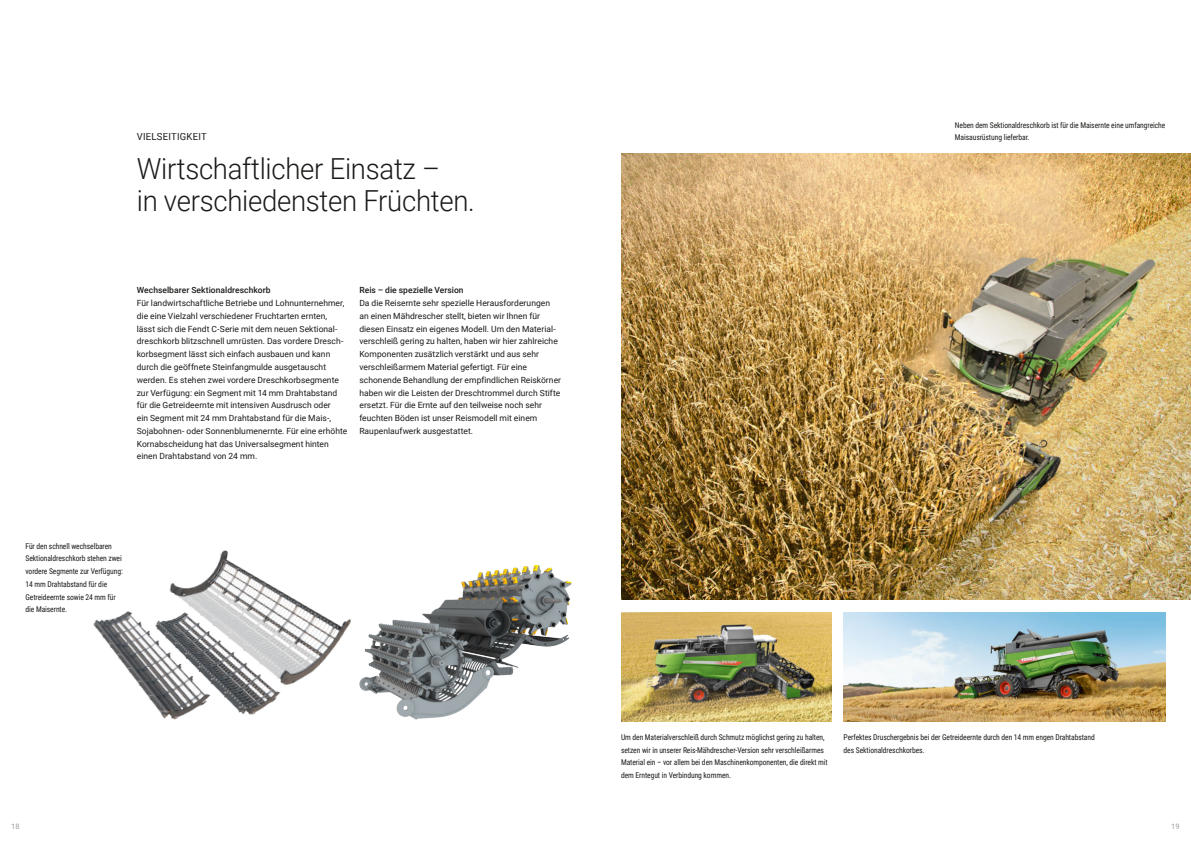
<style>
.page{position:relative;width:1191px;height:842px;background:#fff}
.page>*{position:absolute;margin:0;border:0;box-sizing:border-box;transform-origin:0 0}
.t1{font:300 29px/32px "Roboto";letter-spacing:-.01em;color:#1a1a18;scale:.95 1}
.t2{font:10px "Roboto";letter-spacing:.025em;color:#1a1a18;scale:.95 1}
.t3{font:8.5px/12.8px "Roboto";letter-spacing:.005em;color:#1a1a18}
.t4{font:500 8.5px "Roboto";letter-spacing:.005em;color:#1a1a18}
.t5{font:8px/12.8px "Roboto Condensed";letter-spacing:-.01em;color:#1a1a18;scale:.95 1}
.t6{font:7.5px "Roboto";color:#9f9f9e}
</style>
<div class="page">
<img style="left:93px;top:550px;width:258px;height:170px">
<img style="left:359px;top:565px;width:213px;height:155px">
<img style="left:621px;top:612px;width:210px;height:109px">
<img style="left:621px;top:153px;width:570px;height:447px">
<img style="left:843px;top:612px;width:322px;height:109px">
<p class="t2" style="left:137px;top:130px;width:75px">VIELSEITIGKEIT</p>
<h1 class="t1" style="left:137px;top:151px;width:357px">Wirtschaftlicher Einsatz –<br>in verschiedensten Früchten.</h1>
<p class="t4" style="left:137px;top:284px;width:135px">Wechselbarer Sektionaldreschkorb</p>
<p class="t3" style="left:137px;top:296px;width:209px">Für landwirtschaftliche Betriebe und Lohnunternehmer, die eine Vielzahl verschiedener Fruchtarten ernten, lässt sich die Fendt C Serie mit dem neuen Sektional&shy;dreschkorb blitzschnell umrüsten. Das vordere Dresch&shy;korbsegment lässt sich einfach ausbauen und kann durch die geöffnete Steinfangmulde ausgetauscht werden. Es stehen zwei vordere Dreschkorbsegmente zur Verfügung: ein Segment mit 14 mm Drahtabstand für die Getreideernte mit intensiven Ausdrusch oder<br>ein Segment mit 24 mm Drahtabstand für die Mais , Sojabohnen</p>
<p class="t3" style="left:137px;top:424px;width:212px;text-indent:50px">oder Sonnenblumenernte. Für eine erhöhte<br>Kornabscheidung hat das Universalsegment hinten einen Drahtabstand von 24 mm.</p>
<p class="t4" style="left:359px;top:284px;width:106px">Reis – die spezielle Version</p>
<p class="t3" style="left:359px;top:296px;width:203px">Da die Reisernte sehr spezielle Herausforderungen an einen Mähdrescher stellt, bieten wir Ihnen für diesen Einsatz ein eigenes Modell. Um den Material&shy;verschleiß gering zu halten, haben wir hier zahlreiche Komponenten zusätzlich verstärkt und aus sehr verschleißarmem Material gefertigt. Für eine schonende Behandlung der empfindlichen Reiskörner haben wir die Leisten der Dreschtrommel durch Stifte ersetzt. Für die Ernte auf den teilweise noch sehr feuchten Böden ist unser Reismodell mit einem Raupenlaufwerk ausgestattet.</p>
<p class="t5" style="left:26px;top:539px;width:104px">Für den schnell wechselbaren<br>Sektionaldreschkorb stehen zwei vordere Segmente zur Verfügung:<br>14 mm Drahtabstand für die<br>Getreideernte sowie 24 mm für die Maisernte.</p>
<p class="t6" style="left:11px;top:821px;width:10px">18</p>
<p class="t5" style="left:955px;top:118px;width:223px">Neben dem Sektionaldreschkorb ist für die Maisernte eine umfangreiche<br>Maisausrüstung lieferbar.</p>
<p class="t5" style="left:621px;top:730px;width:219px">Um den Materialverschleiß durch Schmutz möglichst gering zu halten, setzen wir in unserer Reis-Mähdrescher-Version sehr verschleißarmes Material ein – vor allem bei den Maschinenkomponenten, die direkt mit dem Erntegut in Verbindung kommen.</p>
<p class="t5" style="left:843px;top:730px;width:266px">Perfektes Druschergebnis bei der Getreideernte durch den 14 mm engen Drahtabstand des Sektionaldreschkorbes.</p>
<p class="t6" style="left:1171px;top:821px;width:10px">19</p>
</div>
